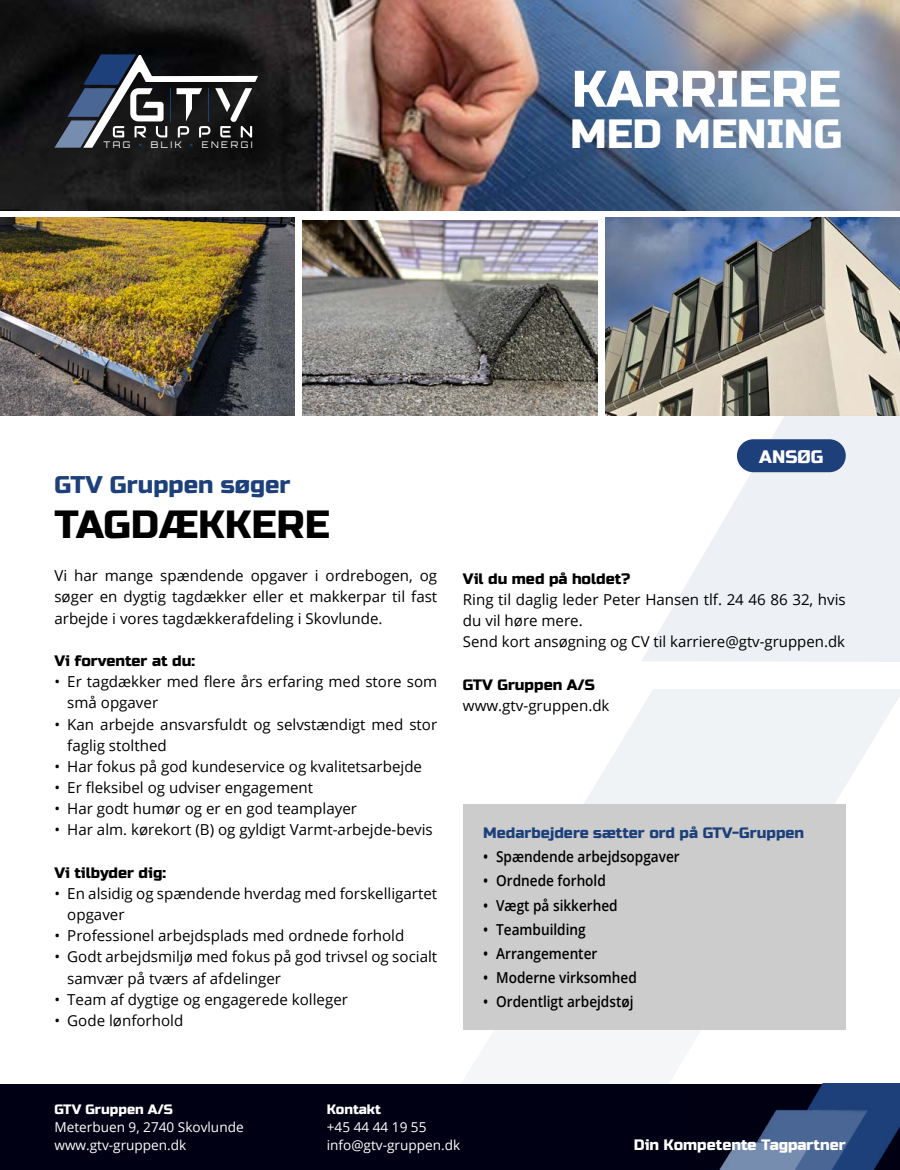
<style>
.page{position:relative;width:900px;height:1170px;background:#fff}
.page>*{position:absolute;margin:0;border:0;box-sizing:border-box;transform-origin:0 0}
.t1{font:51.3px "Russo One";color:#fff}
.t2{font:40.8px "Russo One";color:#fff}
.t3{font:39.3px "Russo One";color:#000}
.t4{font:24.22px "Russo One";color:#1d407b}
.t5{font:18.15px "Russo One";color:#fff}
.t6{font:15.15px/21.1px "Open Sans";color:#000}
.t7{font:600 15.15px "Open Sans";color:#000;scale:.9 1}
.t8{font:15.15px "Russo One";color:#000}
.t9{font:15.15px "Russo One";color:#1d407b}
.t10{font:15.15px "Russo One";color:#fff}
.t11{font:13.58px/18.1px "Open Sans";color:#fff}
.t12{font:13.58px "Russo One";color:#fff}
.t13{font:9.07px "Orbitron";letter-spacing:.275em;color:#fff}
.s1{font-family:"Russo One";color:#1d407b}
</style>
<div class="page">
<img style="left:605px;top:217px;width:295px;height:199px">
<img style="left:0;top:217px;width:295px;height:199px">
<img style="left:303px;top:220px;width:294px;height:196px">
<img style="left:0;top:0;width:900px;height:210px">
<svg style="left:54px;top:54px;width:204px;height:94px;background:#41454c"></svg>
<hr style="left:170px;top:88px;width:1px;height:33px;background:#1d407b">
<hr style="left:208px;top:88px;width:1px;height:33px;background:#1d407b">
<svg style="left:461px;top:1029px;width:288px;height:55px;fill:#f4f6f8"></svg>
<svg style="left:584px;top:689px;width:316px;height:115px;fill:#f0f3f6"></svg>
<svg style="left:642px;top:416px;width:258px;height:246px;fill:#edf0f4"></svg>
<div style="left:0;top:1084px;width:900px;height:86px;background:#000014"></div>
<div style="left:463px;top:804px;width:383px;height:225px;background:#ccc"></div>
<div style="left:737px;top:439px;width:109px;height:33px;background:#1d407b;border-radius:16px"></div>
<img style="left:719px;top:1084px;width:181px;height:86px">
<p class="t13" style="left:103px;top:139px;width:151px">TAG <span class="s1">•</span> BLIK <span class="s1">•</span> ENERGI</p>
<h1 class="t1" style="left:572px;top:59px;width:270px">KARRIERE</h1>
<h2 class="t2" style="left:570px;top:110px;width:274px">MED MENING</h2>
<h3 class="t4" style="left:55px;top:470px;width:238px">GTV Gruppen søger</h3>
<h3 class="t3" style="left:55px;top:502px;width:277px">TAGDÆKKERE</h3>
<p class="t6" style="left:54px;top:565px;width:384px;text-align:justify">Vi har mange spændende opgaver i ordrebogen, og søger en dygtig tagdækker eller et makkerpar til fast arbejde i vores tagdækkerafdeling i Skovlunde.</p>
<p class="t8" style="left:54px;top:652px;width:142px">Vi forventer at du:</p>
<p class="t6" style="left:67px;top:671px;width:371px;text-indent:-13px">• Er tagdækker med flere års erfaring med store som små opgaver</p>
<p class="t6" style="left:67px;top:713px;width:371px;text-indent:-13px">• Kan arbejde ansvarsfuldt og selvstændigt med stor faglig stolthed</p>
<p class="t6" style="left:54px;top:755px;width:369px">• Har fokus på god kundeservice og kvalitetsarbejde</p>
<p class="t6" style="left:54px;top:776px;width:260px">• Er fleksibel og udviser engagement</p>
<p class="t6" style="left:54px;top:798px;width:304px">• Har godt humør og er en god teamplayer</p>
<p class="t6" style="left:54px;top:819px;width:380px">• Har alm. kørekort (B) og gyldigt Varmt-arbejde-bevis</p>
<p class="t8" style="left:54px;top:864px;width:113px">Vi tilbyder dig:</p>
<p class="t6" style="left:67px;top:882px;width:371px;text-indent:-13px">• En alsidig og spændende hverdag med forskelligartet opgaver</p>
<p class="t6" style="left:54px;top:925px;width:351px">• Professionel arbejdsplads med ordnede forhold</p>
<p class="t6" style="left:67px;top:946px;width:371px;text-indent:-13px">• Godt arbejdsmiljø med fokus på god trivsel og socialt samvær på tværs af afdelinger</p>
<p class="t6" style="left:54px;top:988px;width:295px">• Team af dygtige og engagerede kolleger</p>
<p class="t6" style="left:54px;top:1009px;width:130px">• Gode lønforhold</p>
<p class="t5" style="left:759px;top:446px;width:66px">ANSØG</p>
<p class="t8" style="left:463px;top:570px;width:169px">Vil du med på holdet?</p>
<p class="t6" style="left:463px;top:588px;width:384px">Ring til daglig leder Peter Hansen tlf. 24 46 86 32, hvis du vil høre mere.<br>Send kort ansøgning og CV til karriere@gtv-gruppen.dk</p>
<p class="t8" style="left:463px;top:675px;width:133px">GTV Gruppen A/S</p>
<p class="t6" style="left:463px;top:694px;width:148px">www.gtv-gruppen.dk</p>
<p class="t9" style="left:483px;top:824px;width:322px">Medarbejdere sætter ord på GTV-Gruppen</p>
<p class="t7" style="left:483px;top:846px;width:220px">• Spændende arbejdsopgaver</p>
<p class="t7" style="left:483px;top:870px;width:138px">• Ordnede forhold</p>
<p class="t7" style="left:483px;top:894px;width:151px">• Vægt på sikkerhed</p>
<p class="t7" style="left:483px;top:919px;width:115px">• Teambuilding</p>
<p class="t7" style="left:483px;top:943px;width:128px">• Arrangementer</p>
<p class="t7" style="left:483px;top:967px;width:172px">• Moderne virksomhed</p>
<p class="t7" style="left:483px;top:991px;width:168px">• Ordentligt arbejdstøj</p>
<p class="t12" style="left:54px;top:1101px;width:120px">GTV Gruppen A/S</p>
<p class="t11" style="left:54px;top:1118px;width:191px">Meterbuen 9, 2740 Skovlunde www.gtv-gruppen.dk</p>
<p class="t12" style="left:327px;top:1101px;width:56px">Kontakt</p>
<p class="t11" style="left:327px;top:1118px;width:135px">+45 44 44 19 55 info@gtv-gruppen.dk</p>
<p class="t10" style="left:634px;top:1136px;width:213px">Din Kompetente Tagpartner</p>
</div>
